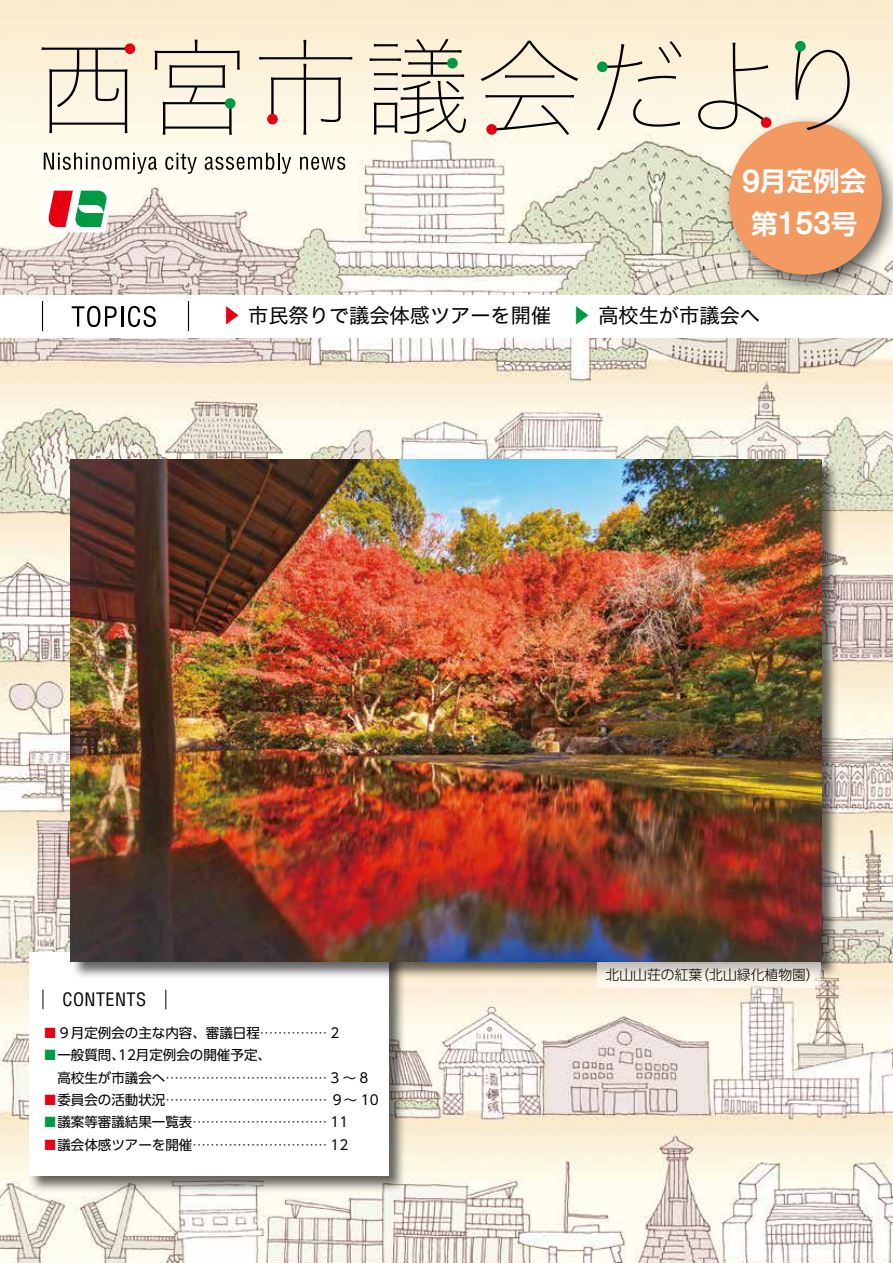
<style>
.page{position:relative;width:893px;height:1263px;background:#fff}
.page>*{position:absolute;margin:0;border:0;box-sizing:border-box;transform-origin:0 0}
.t1{font:700 26.55px "UD Shin Go Pr 6 De";color:#fff}
.t2{font:26.55px "Ntoday Std De Bold KL";color:#fff}
.t3{font:20.25px "Hira Kaku Std W4";color:#000}
.t4{font:condensed 18px "Helvetica LT Std";letter-spacing:.025em;color:#000}
.t5{font:300 13.8px "UD Shin Go Pr 6";color:#000}
.t6{font:13.5px "Koz Min Pro";color:#000}
.t7{font:13.5px "UD Shin Go Pr 6";color:#000}
.s1{font-family:"Ntoday Std De Bold KL";font-weight:400}
.s2{font-family:"UD Shin Go Pr 6 De";font-weight:700}
.s3{font-family:"UD Shin Go Pr 6";font-weight:300;color:#e60012}
.s4{font-family:"UD Shin Go Pr 6";font-weight:300;color:#094}
.s5{font-family:"Hira Kaku Std W4";color:#e60012}
.s6{font-family:"Koz Min Pro"}
.s7{font-family:"Hira Kaku Std W4";color:#094}
.s8{font-family:"UD Shin Go Pr 6"}
</style>
<div class="page">
<img style="left:0;top:0;width:893px;height:1263px">
<img style="left:716px;top:109px;width:177px;height:186px">
<div style="left:729px;top:121px;width:153px;height:154px;background:#f39a63;border-radius:50%"></div>
<svg style="left:42px;top:47px;width:93px;height:86px;background:#d9d2bf"></svg>
<svg style="left:155px;top:40px;width:85px;height:95px;background:#dbd4c1"></svg>
<svg style="left:259px;top:40px;width:93px;height:95px;background:#e6deca"></svg>
<svg style="left:370px;top:39px;width:96px;height:95px;background:#cfc9b7"></svg>
<svg style="left:480px;top:41px;width:98px;height:94px;background:#e3dcc8"></svg>
<svg style="left:597px;top:41px;width:85px;height:90px;background:#e7e0cc"></svg>
<svg style="left:698px;top:43px;width:73px;height:86px;background:#e7dfcb"></svg>
<svg style="left:795px;top:42px;width:55px;height:88px;background:#e0d4bf"></svg>
<div style="left:125px;top:43px;width:10px;height:11px;background:#e60012;border-radius:50%"></div>
<div style="left:267px;top:114px;width:11px;height:10px;background:#e60012;border-radius:50%"></div>
<div style="left:597px;top:62px;width:11px;height:10px;background:#094;border-radius:50%"></div>
<div style="left:761px;top:117px;width:10px;height:11px;background:#e60012;border-radius:50%"></div>
<div style="left:795px;top:41px;width:11px;height:11px;background:#094;border-radius:50%"></div>
<div style="left:447px;top:58px;width:11px;height:10px;background:#094;border-radius:50%"></div>
<div style="left:486px;top:124px;width:11px;height:11px;background:#e60012;border-radius:50%"></div>
<div style="left:225px;top:98px;width:10px;height:11px;background:#094;border-radius:50%"></div>
<div style="left:0;top:295px;width:893px;height:42px;background:#fff"></div>
<svg style="left:43px;top:185px;width:69px;height:47px"></svg>
<svg style="left:44px;top:153px;width:113px;height:21px"></svg>
<svg style="left:165px;top:153px;width:32px;height:21px"></svg>
<svg style="left:205px;top:153px;width:86px;height:21px"></svg>
<svg style="left:300px;top:157px;width:45px;height:13px"></svg>
<svg style="left:72px;top:306px;width:45px;height:21px"></svg>
<hr style="left:121px;top:306px;width:2px;height:21px;background:#000">
<svg style="left:128px;top:306px;width:28px;height:21px"></svg>
<hr style="left:42px;top:301px;width:1px;height:30px;background:#000">
<hr style="left:188px;top:301px;width:1px;height:30px;background:#000">
<div style="left:28px;top:952px;width:378px;height:241px;background:#000;opacity:.6"></div>
<div style="left:29px;top:952px;width:359px;height:224px;background:#fff"></div>
<div style="left:70px;top:459px;width:769px;height:520px;background:#000;opacity:.6"></div>
<img style="left:71px;top:460px;width:750px;height:501px">
<svg style="left:43px;top:990px;width:1px;height:19px"></svg>
<svg style="left:165px;top:990px;width:1px;height:19px"></svg>
<div style="left:597px;top:962px;width:224px;height:26px;background:linear-gradient(to bottom,#c5c3bc,#fffff8)"></div>
<h1 class="t1" style="left:742px;top:159px;width:126px"><span class="s1">9</span>月定例会</h1>
<h1 class="t2" style="left:751px;top:203px;width:108px"><span class="s2">第</span>153<span class="s2">号</span></h1>
<h2 class="t3" style="left:221px;top:300px;width:540px"><span class="s3">▶</span> 市民祭りで議会体感ツアーを開催　<span class="s4">▶</span> 高校生が市議会へ</h2>
<h3 class="t4" style="left:63px;top:988px;width:85px">CONTENTS</h3>
<p class="t7" style="left:44px;top:1022px;width:297px"><span class="s5">■</span>９月定例会の主な内容、審議日程<span class="s6">...............</span> 2</p>
<p class="t7" style="left:44px;top:1044px;width:83px"><span class="s7">■</span>一般質問、</p>
<p class="t6" style="left:44px;top:1090px;width:337px"><span class="s5">■</span><span class="s8">委員会の活動状況</span>.................................... <span class="s8">９~ 10</span></p>
<p class="t6" style="left:44px;top:1113px;width:306px"><span class="s7">■</span><span class="s8">議案等審議結果一覧表</span>.............................. <span class="s8">11</span></p>
<p class="t6" style="left:44px;top:1135px;width:306px"><span class="s5">■</span><span class="s8">議会体感ツアーを開催</span>.............................. <span class="s8">12</span></p>
<p class="t7" style="left:118px;top:1044px;width:154px">12月定例会の開催予定、</p>
<p class="t6" style="left:57px;top:1068px;width:313px"><span class="s8">高校生が市議会へ</span>.................................... <span class="s8">3 ~ 8</span></p>
<p class="t5" style="left:695px;top:964px;width:126px">（北山緑化植物園(</p>
<p class="t5" style="left:606px;top:964px;width:98px">北山山荘の紅葉</p>
</div>
